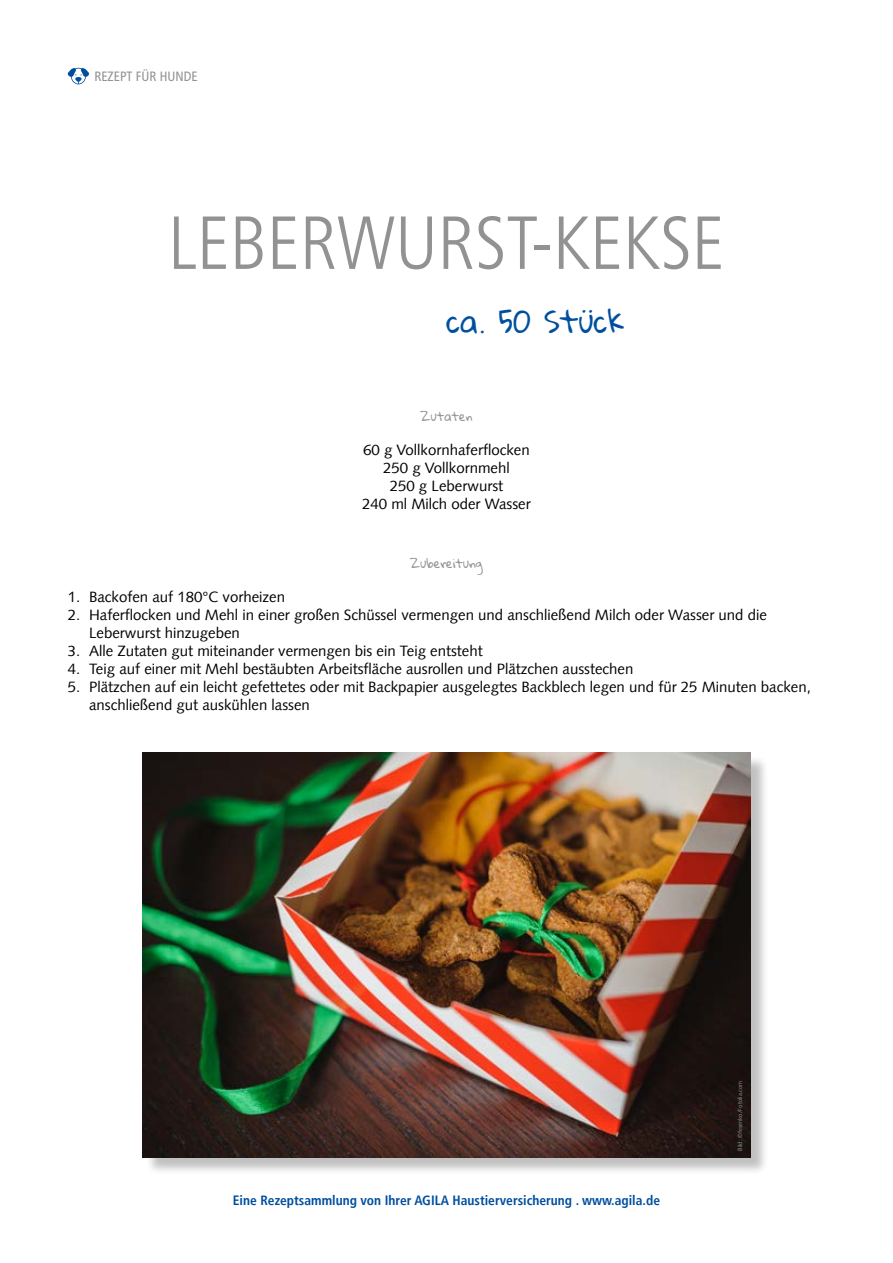
<style>
.page{position:relative;width:893px;height:1263px;background:#fff}
.page>*{position:absolute;margin:0;border:0;box-sizing:border-box;transform-origin:0 0}
.t1{font:300 condensed 75px "Frutiger LT";letter-spacing:-.005em;color:#929292}
.t2{font:30px "Gloria Hallelujah";color:#004f9f}
.t3{font:15px/18px "Syntax LT";color:#000}
.t4{font:700 condensed 13.5px "Frutiger LT";color:#004f9f}
.t5{font:condensed 13.5px "Frutiger LT";color:#929292}
.t6{font:12px "Gloria Hallelujah";color:#929292}
.t7{font:6px "Syntax LT";color:#929292}
</style>
<div class="page">
<svg style="left:68px;top:68px;width:21px;height:16px"></svg>
<div style="left:145px;top:755px;width:624px;height:421px;background:#000;opacity:.25"></div>
<img style="left:142px;top:753px;width:608px;height:404px">
<p class="t5" style="left:94px;top:69px;width:105px">REZEPT FÜR HUNDE</p>
<h1 class="t1" style="left:168px;top:200px;width:558px">LEBERWURST-KEKSE</h1>
<h2 class="t2" style="left:446px;top:305px;width:180px">ca. 50 Stück</h2>
<p class="t6" style="left:420px;top:410px;width:53px">Zutaten</p>
<p class="t3" style="left:362px;top:440px;width:170px;text-align:center">60 g Vollkornhaferflocken<br>250 g Vollkornmehl<br>250 g Leberwurst<br>240 ml Milch oder Wasser</p>
<p class="t6" style="left:410px;top:557px;width:74px">Zubereitung</p>
<p class="t3" style="left:68px;top:587px;width:219px">1. Backofen auf 180°C vorheizen</p>
<p class="t3" style="left:89px;top:605px;width:679px;text-indent:-21px">2. Haferflocken und Mehl in einer großen Schüssel vermengen und anschließend Milch oder Wasser und die<br>Leberwurst hinzugeben</p>
<p class="t3" style="left:68px;top:641px;width:416px">3. Alle Zutaten gut miteinander vermengen bis ein Teig entsteht</p>
<p class="t3" style="left:68px;top:659px;width:567px">4. Teig auf einer mit Mehl bestäubten Arbeitsfläche ausrollen und Plätzchen ausstechen</p>
<p class="t3" style="left:89px;top:677px;width:723px;text-indent:-21px">5. Plätzchen auf ein leicht gefettetes oder mit Backpapier ausgelegtes Backblech legen und für 25 Minuten backen, anschließend gut auskühlen lassen</p>
<p class="t4" style="left:233px;top:1192px;width:429px">Eine Rezeptsammlung von Ihrer AGILA Haustierversicherung . www.agila.de</p>
<p class="t7" style="left:737px;top:1151px;width:72px;rotate:-90deg">Bild: ©fesenko/Fotolia.com</p>
</div>
